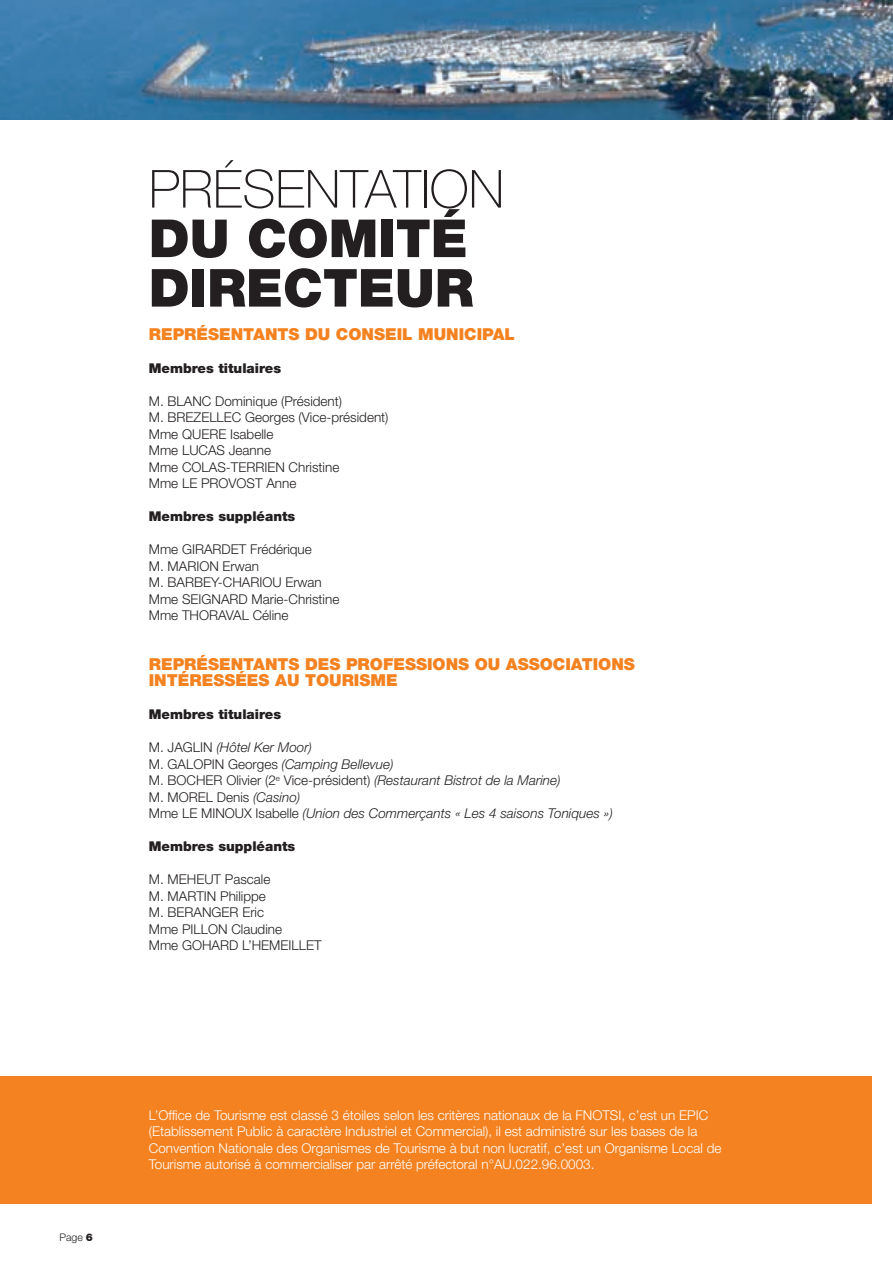
<style>
.page{position:relative;width:893px;height:1263px;background:#fff}
.page>*{position:absolute;margin:0;border:0;box-sizing:border-box;transform-origin:0 0}
.t1{font:900 52.5px/49.5px "Helvetica Neue LT Std";color:#231f20}
.t2{font:100 52.5px "Helvetica Neue LT Std";color:#231f20}
.t3{font:900 16.5px/16.5px "Helvetica Neue LT Std";color:#f58220}
.t4{font:300 13.5px/16.5px "Helvetica Neue LT Std";color:#231f20}
.t5{font:300 13.5px/16.5px "Helvetica Neue LT Std";color:#fff}
.t6{font:italic 300 13.5px/16.5px "Helvetica Neue LT Std";color:#231f20}
.t7{font:900 13.5px "Helvetica Neue LT Std";letter-spacing:-.02em;color:#231f20}
.t8{font:300 10.5px "Helvetica Neue LT Std";color:#231f20}
.s1{font-style:italic}
.s2{font-style:normal}
.s3{font-weight:900}
</style>
<div class="page">
<hr style="left:892px;top:805px;width:1px;height:398px;background:#f58220">
<div style="left:0;top:1076px;width:872px;height:127px;background:#f58220"></div>
<img style="left:0;top:0;width:893px;height:119px">
<h1 class="t2" style="left:149px;top:159px;width:357px">PRÉSENTATION</h1>
<h1 class="t1" style="left:149px;top:213px;width:320px">DU COMITÉ<br>DIRECTEUR</h1>
<p class="t3" style="left:149px;top:325px;width:368px">REPRÉSENTANTS DU CONSEIL MUNICIPAL</p>
<p class="t7" style="left:149px;top:360px;width:134px">MEMBRES TITULAIRES</p>
<p class="t4" style="left:149px;top:392px;width:38px">M. BLANC</p>
<p class="t4" style="left:215px;top:392px;width:129px">Dominique (Président)</p>
<p class="t4" style="left:149px;top:409px;width:62px">M. BREZELLEC</p>
<p class="t4" style="left:245px;top:409px;width:145px">Georges (Vice-président)</p>
<p class="t4" style="left:149px;top:425px;width:53px">Mme QUERE</p>
<p class="t4" style="left:230px;top:425px;width:45px">Isabelle</p>
<p class="t4" style="left:149px;top:442px;width:43px">Mme LUCAS</p>
<p class="t4" style="left:149px;top:442px;width:124px;text-indent:80px">Jeanne<br>Mme COLAS-TERRIEN</p>
<p class="t4" style="left:149px;top:458px;width:192px;text-indent:140px">Christine<br>Mme LE PROVOST Anne</p>
<p class="t7" style="left:149px;top:508px;width:148px">MEMBRES SUPPLÉANTS</p>
<p class="t4" style="left:149px;top:541px;width:52px">Mme GIRARDE</p>
<p class="t4" style="left:149px;top:541px;width:175px;text-indent:90px">T Frédérique<br>M. MARION Erwan<br>M. BARBEY-CHARIOU Erwan<br>Mme SEIGNARD</p>
<p class="t4" style="left:149px;top:590px;width:192px;text-indent:103px">Marie-Christine<br>Mme THORAVAL Céline</p>
<p class="t3" style="left:149px;top:655px;width:488px">REPRÉSENTANTS DES PROFESSIONS OU ASSOCIATIONS<br>INTÉRESSÉES AU TOURISME</p>
<p class="t7" style="left:149px;top:706px;width:134px">MEMBRES TITULAIRES</p>
<p class="t4" style="left:149px;top:739px;width:51px">M. JAGLIN</p>
<p class="t6" style="left:216px;top:739px;width:97px">(Hôtel Ker Moor)</p>
<p class="t4" style="left:149px;top:755px;width:62px">M. GALOPIN</p>
<p class="t4" style="left:149px;top:755px;width:413px;text-indent:79px">Georges <span class="s1">(Camping Bellevue)<br></span>M. BOCHER Olivier (2<sup>e</sup> Vice-président) <span class="s1">(Restaurant Bistrot de la Marine)<br></span>M. MOREL</p>
<p class="t6" style="left:149px;top:788px;width:466px;text-indent:68px"><span class="s2">Denis</span> (Casino)<br><span class="s2">Mme LE MIN OUX Isabelle</span> (Union des Commerçants « Les 4 saisons Toniques »)</p>
<p class="t7" style="left:149px;top:838px;width:148px">MEMBRES SUPPLÉANTS</p>
<p class="t4" style="left:149px;top:871px;width:123px">M. MEHEUT Pascale<br>M. MARTIN Philippe<br>M. BERAN</p>
<p class="t4" style="left:212px;top:904px;width:54px">GER Eric</p>
<p class="t4" style="left:149px;top:920px;width:135px;text-indent:59px">ON Claudine<br>Mme GOHARD</p>
<p class="t4" style="left:149px;top:920px;width:41px">Mme PILL</p>
<p class="t4" style="left:242px;top:937px;width:46px">L’HEMEILLE</p>
<p class="t4" style="left:314px;top:937px;width:9px">T</p>
<p class="t8" style="left:60px;top:1230px;width:35px">Page <span class="s3">6</span></p>
<p class="t5" style="left:149px;top:1106px;width:574px">L’Office de Tourisme est classé 3 étoiles selon les critères nationaux de la FNOTSI , c’est un EPIC (Etablissement Public à caractère Industriel et Commercial), il est administré sur les bases de la Convention Nationale des Organismes de Tourisme à but non lucratif, c’est un Organisme Local de Tourisme autorisé à commercialiser par arrêté préfectoral n°AU .022.96.0003.</p>
</div>
